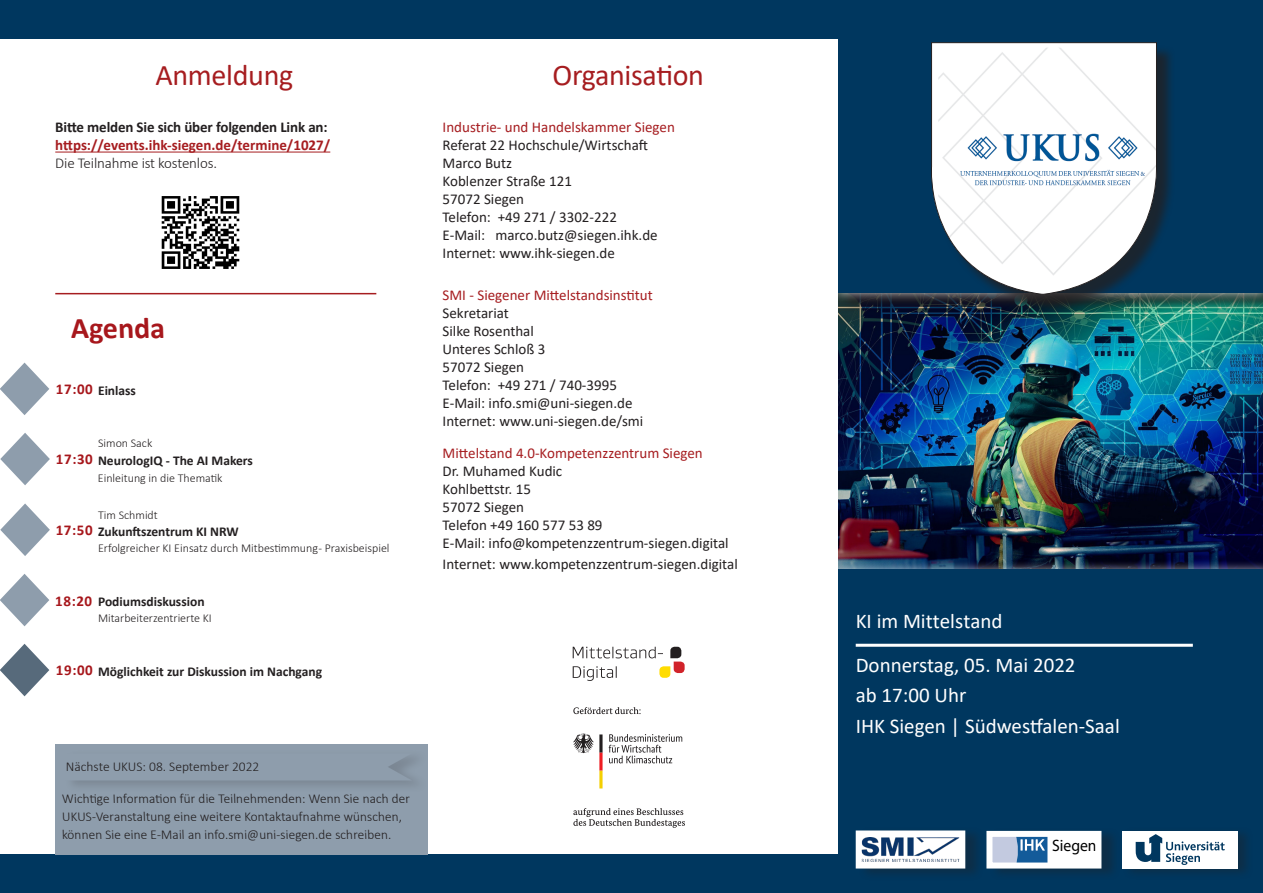
<style>
.page{position:relative;width:1263px;height:893px;background:#fff}
.page>*{position:absolute;margin:0;border:0;box-sizing:border-box;transform-origin:0 0}
.t1{font:30px "Calibri";letter-spacing:-.01em;color:#a61d20}
.t2{font:700 30px "Calibri";color:#a7171c}
.t3{font:21px "Calibri";color:#fff}
.t4{font:16.5px "Rotis Semi Sans OV WCUJGB";color:#000001;scale:.95 1}
.t5{font:15px "Calibri";color:#231f20}
.t6{font:15px "Calibri";color:#a61d20}
.t7{font:700 15px "Calibri";color:#a61d20}
.t8{font:700 15px "Calibri";letter-spacing:-.01em;color:#231f20}
.t9{font:300 15px "Calibri";letter-spacing:-.01em;color:#231f20}
.t10{font:700 15px "Calibri";letter-spacing:.04em;color:#a7171c}
.t11{font:300 13.5px/18px "Calibri";color:#231f20}
.t12{font:700 13.5px "Calibri";color:#231f20}
.t13{font:300 12px "Calibri";color:#231f20}
</style>
<div class="page">
<img style="left:838px;top:303px;width:425px;height:257px">
<div style="left:828px;top:28px;width:435px;height:275px;background:#fff;opacity:.75"></div>
<div style="left:838px;top:38px;width:425px;height:255px;background:#00375f"></div>
<div style="left:828px;top:560px;width:435px;height:309px;background:#fff;opacity:.75"></div>
<div style="left:838px;top:570px;width:425px;height:289px;background:#00375f"></div>
<div style="left:0;top:0;width:1263px;height:38px;background:#00375f"></div>
<div style="left:0;top:855px;width:1263px;height:38px;background:#00375f"></div>
<hr style="left:55px;top:152px;width:275px;height:1px;background:#a61d20">
<svg style="left:0;top:644px;width:49px;height:52px"></svg>
<svg style="left:0;top:433px;width:50px;height:52px"></svg>
<svg style="left:0;top:503px;width:50px;height:53px"></svg>
<div style="left:55px;top:745px;width:373px;height:110px;background:#8e9dac"></div>
<div style="left:64px;top:749px;width:365px;height:44px;background:#231f20;opacity:.29"></div>
<svg style="left:64px;top:753px;width:348px;height:27px"></svg>
<div style="left:66px;top:756px;width:269px;height:21px;background:#8e9dac"></div>
<hr style="left:55px;top:293px;width:321px;height:1px;background:#a61d20">
<div style="left:858px;top:826px;width:126px;height:55px;background:#231f20;opacity:.37"></div>
<svg style="left:863px;top:837px;width:95px;height:1px"></svg>
<img style="left:863px;top:838px;width:95px;height:23px">
<div style="left:856px;top:830px;width:109px;height:38px;border:6px solid #fff"></div>
<div style="left:989px;top:827px;width:131px;height:54px;background:#231f20;opacity:.37"></div>
<div style="left:989px;top:834px;width:109px;height:31px;background:#fff"></div>
<svg style="left:993px;top:838px;width:54px;height:23px"></svg>
<div style="left:986px;top:831px;width:115px;height:37px;border:6px solid #fff"></div>
<div style="left:1122px;top:826px;width:132px;height:54px;background:#231f20;opacity:.37"></div>
<div style="left:1123px;top:831px;width:115px;height:38px;background:#fff"></div>
<svg style="left:1136px;top:834px;width:89px;height:31px"></svg>
<hr style="left:856px;top:644px;width:337px;height:3px;background:#fff">
<div style="left:933px;top:45px;width:242px;height:268px;background:#231f20;opacity:.75"></div>
<svg style="left:923px;top:42px;width:239px;height:253px"></svg>
<svg style="left:0;top:574px;width:49px;height:52px"></svg>
<img style="left:161px;top:196px;width:79px;height:73px">
<svg style="left:0;top:363px;width:49px;height:52px"></svg>
<svg style="left:573px;top:647px;width:112px;height:34px"></svg>
<svg style="left:573px;top:707px;width:67px;height:7px"></svg>
<svg style="left:573px;top:808px;width:112px;height:20px"></svg>
<svg style="left:573px;top:734px;width:29px;height:54px"></svg>
<svg style="left:609px;top:734px;width:73px;height:29px"></svg>
<p class="t1" style="left:155px;top:54px;width:139px">Anmeldung</p>
<p class="t1" style="left:552px;top:54px;width:153px">Organisation</p>
<p class="t8" style="left:55px;top:117px;width:274px">Bitte melden Sie sich über folgenden Link an:</p>
<p class="t7" style="left:55px;top:135px;width:276px">https://events.ihk-siegen.de/termine/1027/</p>
<p class="t9" style="left:55px;top:154px;width:163px">Die Teilnahme ist kostenlos.</p>
<p class="t6" style="left:443px;top:117px;width:234px">Industrie- und Handelskammer Siegen</p>
<p class="t5" style="left:443px;top:135px;width:207px">Referat 22 Hochschule/Wirtschaft</p>
<p class="t5" style="left:443px;top:153px;width:71px">Marco Butz</p>
<p class="t5" style="left:443px;top:171px;width:131px">Koblenzer Straße 121</p>
<p class="t5" style="left:443px;top:189px;width:83px">57072 Siegen</p>
<p class="t5" style="left:443px;top:207px;width:176px">Telefon: +49 271 / 3302-222</p>
<p class="t5" style="left:443px;top:225px;width:217px">E-Mail: marco.butz@siegen.ihk.de</p>
<p class="t5" style="left:443px;top:243px;width:174px">Internet: www.ihk-siegen.de</p>
<p class="t6" style="left:443px;top:285px;width:212px">SMI - Siegener Mittelstandsinstitut</p>
<p class="t5" style="left:443px;top:303px;width:68px">Sekretariat</p>
<p class="t5" style="left:443px;top:321px;width:93px">Silke Rosenthal</p>
<p class="t5" style="left:443px;top:339px;width:104px">Unteres Schloß 3</p>
<p class="t5" style="left:443px;top:357px;width:83px">57072 Siegen</p>
<p class="t5" style="left:443px;top:375px;width:176px">Telefon: +49 271 / 740-3995</p>
<p class="t5" style="left:443px;top:393px;width:191px">E-Mail: info.smi@uni-siegen.de</p>
<p class="t5" style="left:443px;top:411px;width:202px">Internet: www.uni-siegen.de/smi</p>
<p class="t6" style="left:443px;top:442px;width:262px">Mittelstand 4.0-Kompetenzzentrum Siegen</p>
<p class="t5" style="left:443px;top:460px;width:121px">Dr. Muhamed Kudic</p>
<p class="t5" style="left:443px;top:478px;width:90px">Kohlbettstr. 15</p>
<p class="t5" style="left:443px;top:496px;width:83px">57072 Siegen</p>
<p class="t5" style="left:443px;top:514px;width:161px">Telefon +49 160 577 53 89</p>
<p class="t5" style="left:443px;top:532px;width:288px">E-Mail: info@kompetenzzentrum-siegen.digital</p>
<p class="t5" style="left:443px;top:554px;width:297px">Internet: www.kompetenzzentrum-siegen.digital</p>
<p class="t2" style="left:71px;top:307px;width:97px">Agenda</p>
<p class="t10" style="left:56px;top:379px;width:38px">17:00</p>
<p class="t12" style="left:98px;top:381px;width:39px">Einlass</p>
<p class="t13" style="left:98px;top:435px;width:56px">Simon Sack</p>
<p class="t10" style="left:56px;top:449px;width:38px">17:30</p>
<p class="t12" style="left:98px;top:451px;width:156px">NeurologIQ - The AI Makers</p>
<p class="t13" style="left:98px;top:470px;width:126px">Einleitung in die Thematik</p>
<p class="t13" style="left:98px;top:507px;width:61px">Tim Schmidt</p>
<p class="t12" style="left:98px;top:522px;width:142px">Zukunftszentrum KI NRW</p>
<p class="t10" style="left:56px;top:519px;width:38px">17:50</p>
<p class="t13" style="left:98px;top:541px;width:293px">Erfolgreicher KI Einsatz durch Mitbestimmung - Praxisbeispiel</p>
<p class="t10" style="left:55px;top:590px;width:38px">18:20</p>
<p class="t12" style="left:98px;top:592px;width:108px">Podiumsdiskussion</p>
<p class="t13" style="left:98px;top:611px;width:115px">Mitarbeiterzentrierte KI</p>
<p class="t10" style="left:56px;top:659px;width:38px">19:00</p>
<p class="t12" style="left:98px;top:662px;width:226px">Möglichkeit zur Diskussion im Nachgang</p>
<p class="t11" style="left:66px;top:757px;width:195px">Nächste UKUS: 08. September 2022</p>
<p class="t11" style="left:62px;top:790px;width:350px">Wichtige Information für die Teilnehmenden: Wenn Sie nach der<br>UKUS-Veranstaltung eine weitere Kontaktaufnahme wünschen, können Sie eine E-Mail an info.smi@uni-siegen.de schreiben.</p>
<p class="t3" style="left:856px;top:606px;width:148px">KI im Mittelstand</p>
<p class="t3" style="left:856px;top:651px;width:221px">Donnerstag, 05. Mai 2022</p>
<p class="t3" style="left:856px;top:681px;width:112px">ab 17:00 Uhr</p>
<p class="t3" style="left:856px;top:712px;width:266px">IHK Siegen | Südwestfalen-Saal</p>
<p class="t4" style="left:1052px;top:835px;width:48px">Siegen</p>
</div>
